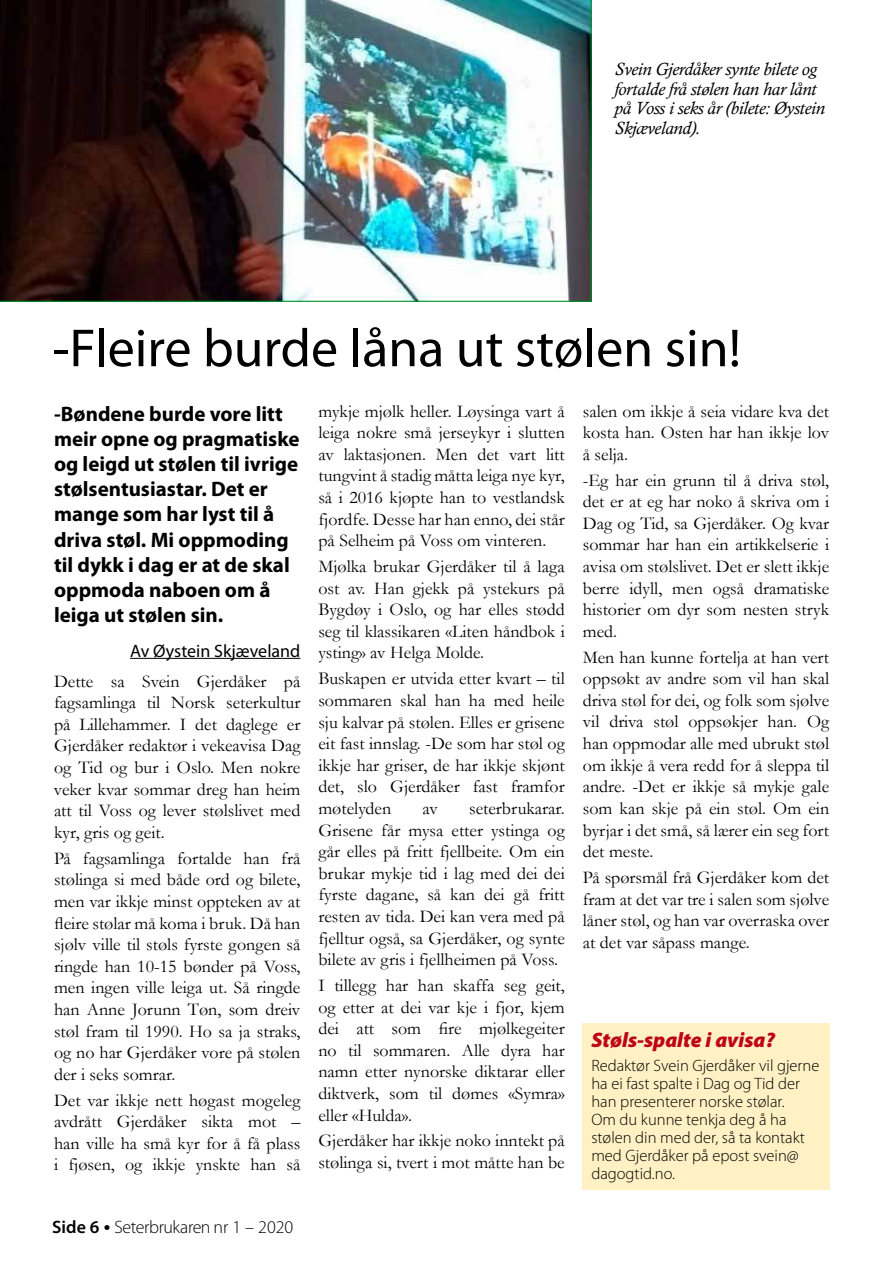
<style>
.page{position:relative;width:893px;height:1263px;background:#fff}
.page>*{position:absolute;margin:0;border:0;box-sizing:border-box;transform-origin:0 0}
.t1{font:54px "Myriad Pro";color:#000}
.t2{font:700 21px/25.2px "Myriad Pro";color:#000}
.t3{font:italic 900 21px "Myriad Pro";color:#be0418}
.t4{font:18px/21.6px "Garamond";color:#000;text-align:justify}
.t5{font:italic 18px/19.5px "Calisto";letter-spacing:-.01em;color:#000}
.t6{font:300 18px "Myriad Pro";letter-spacing:-.025em;color:#000}
.t7{font:18px "Myriad Pro";color:#000}
.t8{font:300 16.5px/18px "Myriad Pro";color:#000}
.s1{font-weight:600}
.s2{font-weight:600;font-size:21px}
</style>
<div class="page">
<div style="left:583px;top:1023px;width:247px;height:166px;background:#fff1c3"></div>
<img style="left:0;top:0;width:592px;height:302px">
<hr style="left:130px;top:658px;width:170px;height:1px;background:#000">
<p class="t5" style="left:614px;top:61px;width:212px">Svein Gjerdåker synte bilete og fortalde frå stølen han har lånt på Voss i seks år (bilete: Øystein<br>Skjæveland).</p>
<h1 class="t1" style="left:53px;top:319px;width:690px">-Fleire burde låna ut stølen sin!</h1>
<p class="t2" style="left:54px;top:401px;width:247px">-Bøndene burde vore litt meir opne og pragmatiske og leigd ut stølen til ivrige stølsentusiastar. Det er mange som har lyst til å driva støl. Mi oppmoding til dykk i dag er at de skal oppmoda naboen om å leiga ut stølen sin.</p>
<p class="t7" style="left:130px;top:641px;width:172px">Av Øystein Skjæveland</p>
<p class="t4" style="left:54px;top:672px;width:248px">Dette sa Svein Gjerdåker på fagsamlinga til Norsk seterkultur på Lillehammer. I det daglege er Gjerdåker redaktør i vekeavisa Dag og Tid og bur i Oslo. Men nokre veker kvar sommar dreg han heim att til Voss og lever stølslivet med kyr, gris og geit.</p>
<p class="t4" style="left:54px;top:849px;width:248px">På fagsamlinga fortalde han frå stølinga si med både ord og bilete, men var ikkje minst oppteken av at昀氀eire stølar må koma i bruk. Då han sjølv ville til støls fyrste gongen så ringde han 10-15 bønder på Voss, men ingen ville leiga ut. Så ringde han Anne Jorunn Tøn, som dreiv støl fram til 1990. Ho sa ja straks, og no har Gjerdåker vore på stølen der i seks somrar.</p>
<p class="t4" style="left:54px;top:1091px;width:248px">Det var ikkje nett høgast mogeleg avdrått Gjerdåker sikta mot – han ville ha små kyr for å få plass i fjøsen, og ikkje ynskte han så</p>
<p class="t6" style="left:52px;top:1220px;width:243px"><span class="s1">Side 6</span> <span class="s2">•</span> Seterbrukaren nr 1 – 2020</p>
<p class="t4" style="left:318px;top:402px;width:248px">mykje mjølk heller. Løysinga vart å leiga nokre små jerseykyr i slutten av laktasjonen. Men det vart litt tungvint å stadig måtta leiga nye kyr, så i 2016 kjøpte han to vestlandsk fjordfe. Desse har han enno, dei står på Selheim på Voss om vinteren.</p>
<p class="t4" style="left:318px;top:558px;width:248px">Mjølka brukar Gjerdåker til å laga ost av. Han gjekk på ystekurs på Bygdøy i Oslo, og har elles stødd seg til klassikaren «Liten håndbok i ysting» av Helga Molde.</p>
<p class="t4" style="left:318px;top:670px;width:248px">Buskapen er utvida etter kvart – til sommaren skal han ha med heile sju kalvar på stølen. Elles er grisene eit fast innslag. -De som har støl og ikkje har griser, de har ikkje skjønt det, slo Gjerdåker fast framfor møtelyden</p>
<p class="t4" style="left:318px;top:799px;width:248px;text-indent:151px">seterbrukarar.<br>Grisene får mysa etter ystinga og går elles på fritt fjellbeite. Om ein brukar mykje tid i lag med dei dei fyrste dagane, så kan dei gå fritt resten av tida. Dei kan vera med på fjelltur også, sa Gjerdåker, og synte bilete av gris i fjellheimen på Voss.</p>
<p class="t4" style="left:318px;top:977px;width:248px">I tillegg har han skaffa seg geit, og etter at dei var kje i fjor, kjem dei att som 昀椀re mjølkegeiter no til sommaren. Alle dyra har namn etter nynorske diktarar eller diktverk, som til dømes «Symra» eller «Hulda».</p>
<p class="t4" style="left:318px;top:1132px;width:248px">Gjerdåker har ikkje noko inntekt på stølinga si, tvert i mot måtte han be</p>
<p class="t4" style="left:422px;top:799px;width:17px">av</p>
<p class="t4" style="left:583px;top:402px;width:248px">salen om ikkje å seia vidare kva det kosta han. Osten har han ikkje lov å selja.</p>
<p class="t4" style="left:583px;top:471px;width:248px">-Eg har ein grunn til å driva støl, det er at eg har noko å skriva om i Dag og Tid, sa Gjerdåker. Og kvar sommar har han ein artikkelserie i avisa om stølslivet. Det er slett ikkje berre idyll, men også dramatiske historier om dyr som nesten stryk med.</p>
<p class="t4" style="left:583px;top:648px;width:248px">Men han kunne fortelja at han vert oppsøkt av andre som vil han skal driva støl for dei, og folk som sjølve vil driva støl oppsøkjer han. Og han oppmodar alle med ubrukt støl om ikkje å vera redd for å sleppa til andre. -Det er ikkje så mykje gale som kan skje på ein støl. Om ein byrjar i det små, så lærer ein seg fort det meste.</p>
<p class="t4" style="left:583px;top:868px;width:248px">På spørsmål frå Gjerdåker kom det fram at det var tre i salen som sjølve låner støl, og han var overraska over at det var såpass mange.</p>
<p class="t3" style="left:591px;top:1032px;width:185px">Støls-spalte i avisa?</p>
<p class="t8" style="left:591px;top:1058px;width:230px">Redaktør Svein Gjerdåker vil gjerne ha ei fast spalte i Dag og Tid der han presenterer norske stølar.<br>Om du kunne tenkja deg å ha stølen din med der, så ta kontakt med Gjerdåker på epost svein@ dagogtid.no.</p>
</div>
